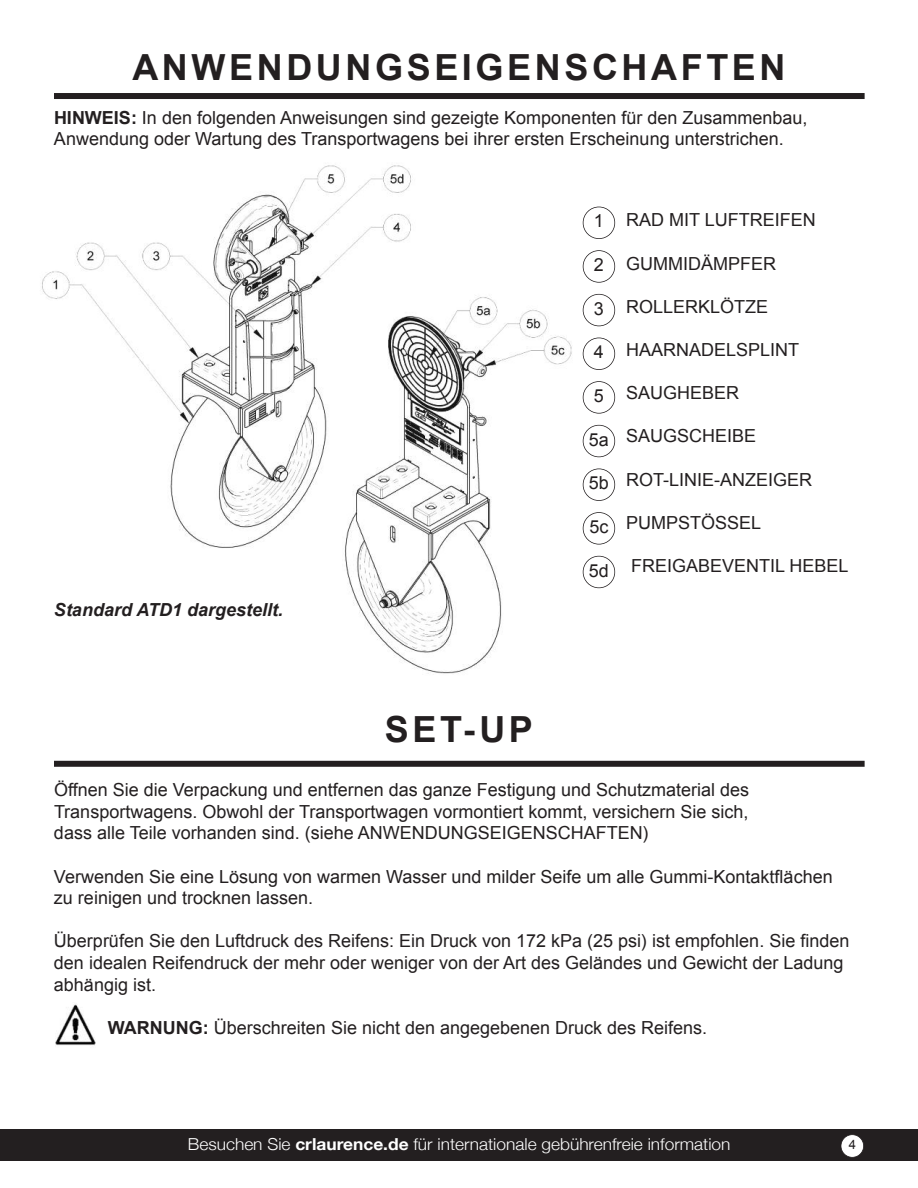
<style>
.page{position:relative;width:918px;height:1188px;background:#fff}
.page>*{position:absolute;margin:0;border:0;box-sizing:border-box;transform-origin:0 0}
.t1{font:700 36px "Arial";letter-spacing:.1em;color:#231f20}
.t2{font:18px/21.6px "Arial";color:#231f20}
.t3{font:italic 700 18px "Arial";color:#231f20}
.t4{font:300 16.5px "Helvetica Neue";color:#fff;scale:1.05 1}
.t5{font:13.05px "Arial";color:#231f20}
.s1{font-weight:700}
</style>
<div class="page">
<img style="left:42px;top:165px;width:369px;height:383px">
<img style="left:342px;top:289px;width:230px;height:385px">
<div style="left:0;top:1129px;width:918px;height:32px;background:#231f20"></div>
<div style="left:54px;top:93px;width:811px;height:6px;background:#231f20"></div>
<div style="left:583px;top:381px;width:32px;height:33px;border:2px solid #231f20;border-radius:50%"></div>
<div style="left:583px;top:425px;width:32px;height:32px;border:2px solid #231f20;border-radius:50%"></div>
<div style="left:583px;top:469px;width:32px;height:32px;border:2px solid #231f20;border-radius:50%"></div>
<div style="left:583px;top:512px;width:32px;height:33px;border:2px solid #231f20;border-radius:50%"></div>
<div style="left:583px;top:556px;width:32px;height:32px;border:2px solid #231f20;border-radius:50%"></div>
<div style="left:583px;top:207px;width:32px;height:32px;border:2px solid #231f20;border-radius:50%"></div>
<div style="left:583px;top:250px;width:32px;height:33px;border:2px solid #231f20;border-radius:50%"></div>
<div style="left:583px;top:294px;width:32px;height:32px;border:2px solid #231f20;border-radius:50%"></div>
<div style="left:583px;top:338px;width:32px;height:32px;border:2px solid #231f20;border-radius:50%"></div>
<div style="left:54px;top:761px;width:811px;height:6px;background:#231f20"></div>
<img style="left:56px;top:1004px;width:40px;height:42px">
<div style="left:841px;top:1135px;width:23px;height:22px;background:#fff;border-radius:50%"></div>
<div style="left:841px;top:1134px;width:23px;height:24px;border:2px solid #231f20;border-radius:50%"></div>
<h1 class="t1" style="left:132px;top:48px;width:655px">ANWENDUNGSEIGENSCHAFTEN</h1>
<p class="t2" style="left:54px;top:107px;width:755px"><span class="s1">HINWEIS:</span> In den folgenden Anweisungen sind gezeigte Komponenten für den Zusammenbau,<br>Anwendung oder Wartung des Transportwagens bei ihrer ersten Erscheinung unterstrichen.</p>
<p class="t3" style="left:54px;top:599px;width:231px">Standard ATD1 dargestellt.</p>
<p class="t2" style="left:594px;top:210px;width:12px">1</p>
<p class="t2" style="left:594px;top:254px;width:12px">2</p>
<p class="t2" style="left:594px;top:298px;width:12px">3</p>
<p class="t2" style="left:594px;top:341px;width:12px">4</p>
<p class="t2" style="left:594px;top:385px;width:12px">5</p>
<p class="t2" style="left:589px;top:429px;width:22px">5a</p>
<p class="t2" style="left:589px;top:472px;width:22px">5b</p>
<p class="t2" style="left:589px;top:516px;width:21px">5c</p>
<p class="t2" style="left:589px;top:560px;width:22px">5d</p>
<p class="t2" style="left:626px;top:209px;width:191px">RAD MIT LUFTREIFEN</p>
<p class="t2" style="left:626px;top:253px;width:151px">GUMMIDÄMPFER</p>
<p class="t2" style="left:626px;top:296px;width:144px">ROLLERKLÖTZE</p>
<p class="t2" style="left:626px;top:339px;width:175px">HAARNADELSPLINT</p>
<p class="t2" style="left:626px;top:382px;width:115px">SAUGHEBER</p>
<p class="t2" style="left:626px;top:425px;width:132px">SAUGSCHEIBE</p>
<p class="t2" style="left:626px;top:469px;width:188px">ROT-LINIE-ANZEIGER</p>
<p class="t2" style="left:626px;top:512px;width:137px">PUMPSTÖSSEL</p>
<p class="t2" style="left:631px;top:555px;width:219px">FREIGABEVENTIL HEBEL</p>
<h1 class="t1" style="left:385px;top:709px;width:150px">SET-UP</h1>
<p class="t2" style="left:54px;top:779px;width:697px;text-align:justify">Öffnen Sie die Verpackung und entfernen das ganze Festigung und Schutzmaterial des Transportwagens. Obwohl der Transportwagen vormontiert kommt, versichern Sie sich, dass alle Teile vorhanden sind. (siehe ANWENDUNGSEIGENSCHAFTEN)</p>
<p class="t2" style="left:54px;top:865px;width:780px">Verwenden Sie eine Lösung von warmen Wasser und milder Seife um alle Gummi-Kontaktflächen zu reinigen und trocknen lassen.</p>
<p class="t2" style="left:54px;top:930px;width:797px">Überprüfen Sie den Luftdruck des Reifens: Ein Druck von 172 kPa (25 psi) ist empfohlen. Sie finden den idealen Reifendruck der mehr oder weniger von der Art des Geländes und Gewicht der Ladung abhängig ist.</p>
<p class="t2" style="left:108px;top:1017px;width:601px"><span class="s1">WARNUNG:</span> Überschreiten Sie nicht den angegebenen Druck des Reifens.</p>
<p class="t4" style="left:188px;top:1134px;width:518px">Besuchen Sie <span class="s1">crlaurence.de</span> für internationale gebührenfreie information</p>
<p class="t5" style="left:849px;top:1138px;width:9px">4</p>
</div>
